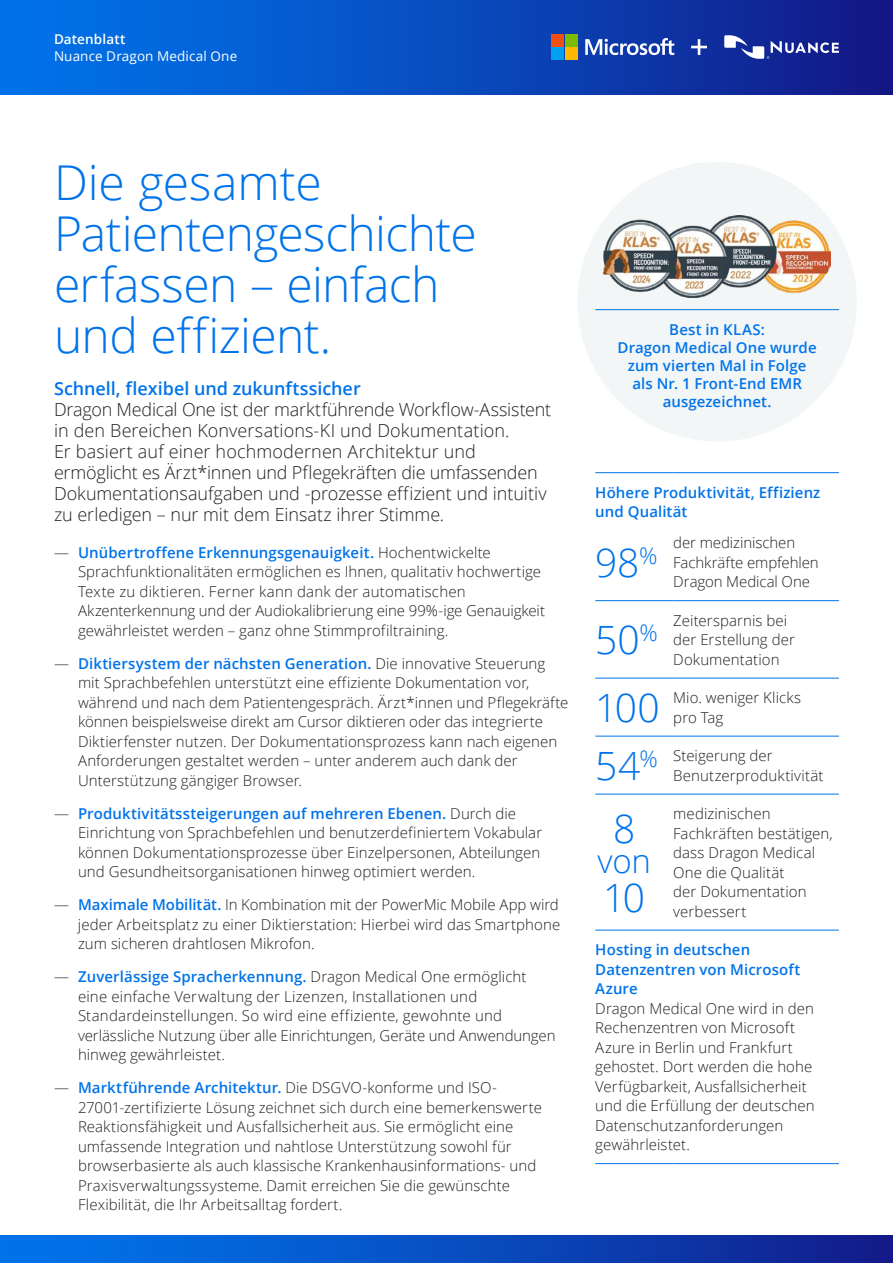
<style>
.page{position:relative;width:893px;height:1263px;background:#fff}
.page>*{position:absolute;margin:0;border:0;box-sizing:border-box;transform-origin:0 0}
.t1{font:300 48px/51px "Open Sans";letter-spacing:-.01em;color:#0073ea}
.t2{font:300 39px "Open Sans";letter-spacing:-.01em;color:#0073ea}
.t3{font:300 33px "Open Sans";color:#0073ea}
.t4{font:300 18px/21px "Open Sans";letter-spacing:-.005em;color:#221f1f}
.t5{font:600 18px "Open Sans";color:#0073ea}
.t6{font:300 15px/19.5px "Open Sans";letter-spacing:.005em;color:#221f1f}
.t7{font:600 15px/18px "Open Sans";letter-spacing:.005em;color:#0073ea}
.t8{font:13.5px "Open Sans";letter-spacing:.01em;color:#fff}
.t9{font:600 13.5px "Open Sans";letter-spacing:.01em;color:#fff}
.s1{font-weight:600;color:#0073ea}
.s2{font-size:39px;color:#0073ea}
.s3{font-size:22.8px;color:#0073ea}
</style>
<div class="page">
<div style="left:0;top:1236px;width:893px;height:27px;background:linear-gradient(to right,#007af2,#121f8d)"></div>
<div style="left:0;top:0;width:893px;height:95px;background:linear-gradient(to right,#0079f0,#131b88)"></div>
<div style="left:577px;top:162px;width:280px;height:279px;background:#f3f6f6;border-radius:50%"></div>
<hr style="left:595px;top:309px;width:244px;height:1px;background:#0073ea">
<img style="left:603px;top:215px;width:228px;height:83px">
<svg style="left:691px;top:39px;width:16px;height:16px"></svg>
<svg style="left:724px;top:35px;width:115px;height:24px"></svg>
<svg style="left:585px;top:38px;width:89px;height:17px"></svg>
<div style="left:551px;top:34px;width:13px;height:12px;background:#f34f0d"></div>
<div style="left:565px;top:34px;width:13px;height:12px;background:#7dba00"></div>
<div style="left:551px;top:48px;width:13px;height:12px;background:#00a0f0"></div>
<div style="left:565px;top:48px;width:13px;height:12px;background:#ffb800"></div>
<hr style="left:595px;top:600px;width:78px;height:1px;background:#0073ea">
<hr style="left:673px;top:600px;width:166px;height:1px;background:#0073ea">
<hr style="left:595px;top:678px;width:78px;height:1px;background:#0073ea">
<hr style="left:673px;top:678px;width:166px;height:1px;background:#0073ea">
<hr style="left:595px;top:736px;width:78px;height:1px;background:#0073ea">
<hr style="left:673px;top:736px;width:166px;height:1px;background:#0073ea">
<hr style="left:595px;top:794px;width:78px;height:1px;background:#0073ea">
<hr style="left:673px;top:794px;width:166px;height:1px;background:#0073ea">
<hr style="left:595px;top:930px;width:78px;height:1px;background:#0073ea">
<hr style="left:673px;top:930px;width:166px;height:1px;background:#0073ea">
<hr style="left:595px;top:1163px;width:78px;height:1px;background:#0073ea">
<hr style="left:673px;top:1163px;width:166px;height:1px;background:#0073ea">
<hr style="left:595px;top:472px;width:78px;height:1px;background:#0073ea">
<hr style="left:673px;top:472px;width:166px;height:1px;background:#0073ea">
<p class="t9" style="left:54px;top:34px;width:73px">Datenblatt</p>
<p class="t8" style="left:54px;top:50px;width:185px">Nuance Dragon Medical One</p>
<h1 class="t1" style="left:54px;top:161px;width:424px">Die gesamte<br>Patientengeschichte erfassen – einfach und effizient.</h1>
<p class="t5" style="left:54px;top:381px;width:308px">Schnell, flexibel und zukunftssicher</p>
<p class="t4" style="left:54px;top:401px;width:499px">Dragon Medical One ist der marktführende Workflow-Assistent in den Bereichen Konversations-KI und Dokumentation.<br>Er basiert auf einer hochmodernen Architektur und ermöglicht es Ärzt*innen und Pflegekräften die umfassenden Dokumentationsaufgaben und -prozesse effizient und intuitiv zu erledigen – nur mit dem Einsatz ihrer Stimme.</p>
<p class="t6" style="left:78px;top:544px;width:469px;text-indent:-24px">— <span class="s1">Unübertroffene Erkennungsgenauigkeit.</span> Hochentwickelte Sprachfunktionalitäten ermöglichen es Ihnen, qualitativ hochwertige Texte zu diktieren. Ferner kann dank der automatischen Akzenterkennung und der Audiokalibrierung eine 99%-ige Genauigkeit gewährleistet werden – ganz ohne Stimmprofiltraining.</p>
<p class="t6" style="left:78px;top:655px;width:492px;text-indent:-24px">— <span class="s1">Diktiersystem der nächsten Generation.</span> Die innovative Steuerung mit Sprachbefehlen unterstützt eine effiziente Dokumentation vor, während und nach dem Patientengespräch. Ärzt*innen und Pflegekräfte können beispielsweise direkt am Cursor diktieren oder das integrierte Diktierfenster nutzen. Der Dokumentationsprozess kann nach eigenen Anforderungen gestaltet werden – unter anderem auch dank der Unterstützung gängiger Browser.</p>
<p class="t6" style="left:78px;top:805px;width:466px;text-indent:-24px">— <span class="s1">Produktivitätssteigerungen auf mehreren Ebenen.</span> Durch die Einrichtung von Sprachbefehlen und benutzerdefiniertem Vokabular können Dokumentationsprozesse über Einzelpersonen, Abteilungen und Gesundheitsorganisationen hinweg optimiert werden.</p>
<p class="t6" style="left:78px;top:896px;width:484px;text-align:justify;text-indent:-24px">— <span class="s1">Maximale Mobilität.</span> In Kombination mit der PowerMic Mobile App wird jeder Arbeitsplatz zu einer Diktierstation: Hierbei wird das Smartphone zum sicheren drahtlosen Mikrofon.</p>
<p class="t6" style="left:78px;top:968px;width:479px;text-indent:-24px">— <span class="s1">Zuverlässige Spracherkennung.</span> Dragon Medical One ermöglicht eine einfache Verwaltung der Lizenzen, Installationen und Standardeinstellungen. So wird eine effiziente, gewohnte und verlässliche Nutzung über alle Einrichtungen, Geräte und Anwendungen hinweg gewährleistet.</p>
<p class="t6" style="left:78px;top:1079px;width:465px;text-indent:-24px">— <span class="s1">Marktführende Architektur.</span> Die DSGVO-konforme und ISO-27001-zertifizierte Lösung zeichnet sich durch eine bemerkenswerte Reaktionsfähigkeit und Ausfallsicherheit aus. Sie ermöglicht eine umfassende Integration und nahtlose Unterstützung sowohl für browserbasierte als auch klassische Krankenhausinformations- und Praxisverwaltungssysteme. Damit erreichen Sie die gewünschte Flexibilität, die Ihr Arbeitsalltag fordert.</p>
<p class="t7" style="left:618px;top:322px;width:201px;text-align:center">Best in KLAS:<br>Dragon Medical One wurde zum vierten Mal in Folge als Nr. 1 Front-End EMR ausgezeichnet.</p>
<p class="t7" style="left:595px;top:484px;width:227px;line-height:19.5px">Höhere Produktivität, Effizienz und Qualität</p>
<h2 class="t2" style="left:595px;top:547px;width:64px">98<sup>%</sup></h2>
<p class="t6" style="left:673px;top:534px;width:147px">der medizinischen<br>Fachkräfte empfehlen<br>Dragon Medical One</p>
<h2 class="t2" style="left:595px;top:624px;width:64px">50<sup>%</sup></h2>
<p class="t6" style="left:673px;top:612px;width:123px">Zeitersparnis bei der Erstellung der<br>Dokumentation</p>
<h2 class="t2" style="left:595px;top:692px;width:66px">100</h2>
<p class="t6" style="left:673px;top:689px;width:129px">Mio. weniger Klicks pro Tag</p>
<p class="t6" style="left:673px;top:747px;width:152px;text-indent:-78px"><span class="s2">54</span><span class="s3">%</span> Steigerung der<br>Benutzerproduktivität</p>
<h2 class="t2" style="left:613px;top:813px;width:24px">8</h2>
<h3 class="t3" style="left:597px;top:847px;width:55px">von</h3>
<h2 class="t2" style="left:603px;top:882px;width:43px">10</h2>
<p class="t6" style="left:673px;top:805px;width:161px">medizinischen<br>Fachkräften bestätigen, dass Dragon Medical<br>One die Qualität<br>der Dokumentation verbessert</p>
<p class="t7" style="left:595px;top:941px;width:207px;line-height:19.5px">Hosting in deutschen<br>Datenzentren von Microsoft<br>Azure</p>
<p class="t6" style="left:595px;top:1000px;width:221px">Dragon Medical One wird in den<br>Rechenzentren von Microsoft<br>Azure in Berlin und Frankfurt gehostet. Dort werden die hohe<br>Verfügbarkeit, Ausfallsicherheit und die Erfüllung der deutschen<br>Datenschutzanforderungen gewährleistet.</p>
</div>
